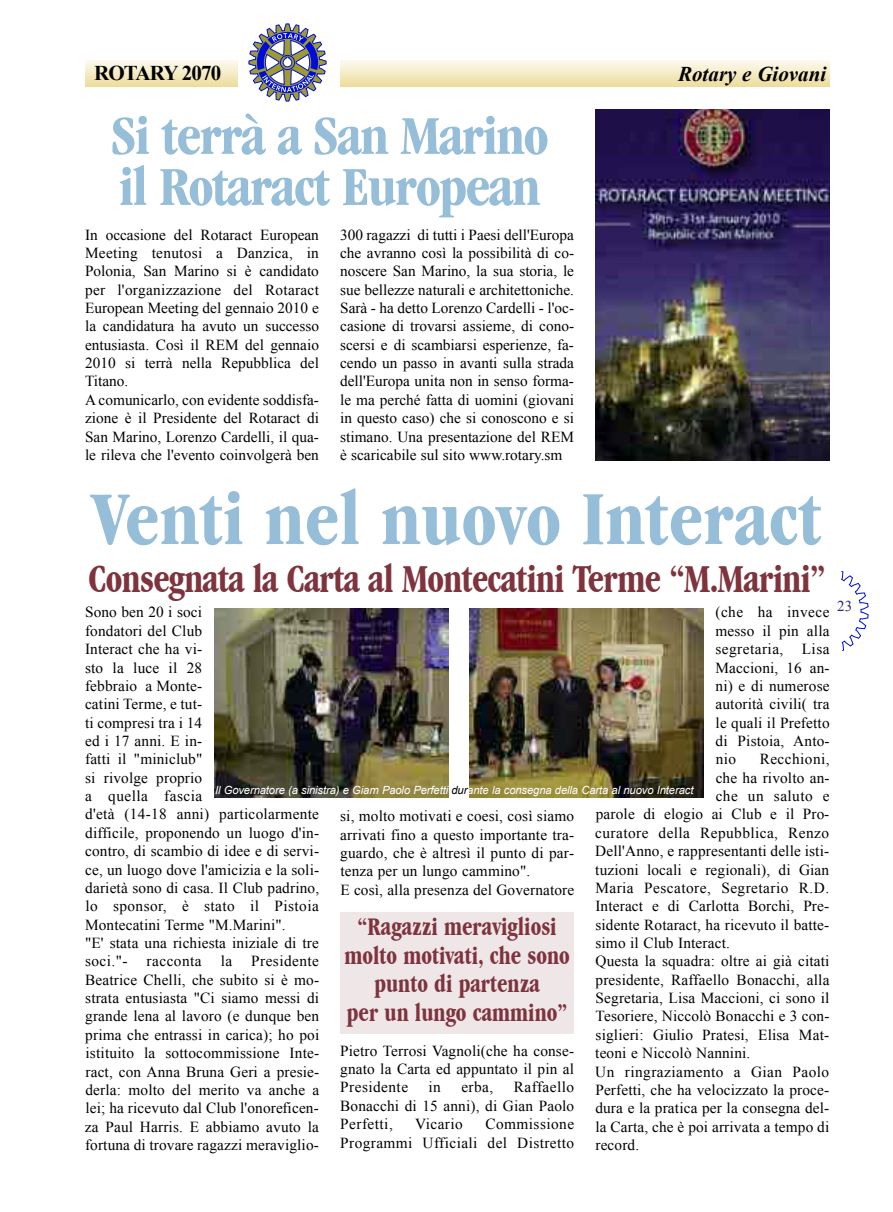
<style>
.page{position:relative;width:893px;height:1212px;background:#fff}
.page>*{position:absolute;margin:0;border:0;box-sizing:border-box;transform-origin:0 0}
.t1{font:700 79.5px "Garmd ITC Bk Cn BT";color:#96bed8}
.t2{font:700 57px/51px "Garmd ITC Bk Cn BT";letter-spacing:-.03em;color:#96bed8}
.t3{font:700 41.25px "Garmd ITC Bk Cn BT";letter-spacing:-.02em;color:#7e333d;scale:.91 1}
.t4{font:700 26.4px/28.5px "Garmd ITC Bk Cn BT";color:#7e333d;text-align:center;scale:.91 1}
.t5{font:italic 700 21px "Times New Roman";color:#000}
.t6{font:700 21px "Times New Roman";letter-spacing:-.04em;color:#000}
.t7{font:15.3px/18.3px "Times New Roman";letter-spacing:.01em;color:#000;text-align:justify}
.t8{font:15.3px "Times New Roman";letter-spacing:.03em;color:#000}
.t9{font:15px "Times New Roman";color:#35236d}
.t10{font:italic 11.25px "Arial";letter-spacing:-.01em;color:#fff}
.s1{color:#000}
</style>
<div class="page">
<svg style="left:841px;top:571px;width:27px;height:80px"></svg>
<svg style="left:249px;top:24px;width:77px;height:77px"></svg>
<div style="left:85px;top:60px;width:152px;height:26px;background:linear-gradient(to bottom,#fcfaf0,#eedea0)"></div>
<div style="left:340px;top:60px;width:489px;height:26px;background:linear-gradient(to bottom,#fcfaf0,#eedea0)"></div>
<img style="left:595px;top:109px;width:234px;height:352px">
<img style="left:214px;top:608px;width:234px;height:190px">
<img style="left:469px;top:608px;width:234px;height:190px">
<div style="left:340px;top:912px;width:234px;height:121px;background:#efe6e7"></div>
<h3 class="t6" style="left:94px;top:61px;width:129px">ROTARY 2070</h3>
<h3 class="t5" style="left:678px;top:62px;width:150px">Rotary e Giovani</h3>
<h2 class="t2" style="left:111px;top:109px;width:439px">Si terrà a San Marino il Rotaract European</h2>
<p class="t7" style="left:340px;top:225px;width:235px">300 ragazzi di tutti i Paesi dell'Europa che avranno così la possibilità di co&shy;noscere San Marino, la sua storia, le sue bellezze naturali e architettoniche.<br>Sarà - ha detto Lorenzo Cardelli - l'oc&shy;casione di trovarsi assieme, di cono&shy;scersi e di scambiarsi esperienze, fa&shy;cendo un passo in avanti sulla strada dell'Europa unita non in senso forma&shy;le ma perché fatta di uomini (giovani in questo caso) che si conoscono e si stimano. Una presentazione del REM è scaricabile sul sito www.rotary.sm</p>
<h1 class="t1" style="left:93px;top:472px;width:731px">Venti nel nuovo Interact</h1>
<p class="t7" style="left:85px;top:225px;width:235px;text-align:left">In occasione del Rotaract European Meeting tenutosi a Danzica, in Polonia, San Marino si è candidato per l'organizzazione del Rotaract European Meeting del gennaio 2010 e la candidatura ha avuto un successo entusiasta. Così il REM del gennaio 2010 si terrà nella Repubblica del Titano.<br>A comunicarlo, con evidente soddisfa&shy;zione è il Presidente del Rotaract di San Marino, Lorenzo Cardelli, il qua&shy;le rileva che l'evento coinvolgerà ben</p>
<h3 class="t3" style="left:89px;top:555px;width:811px">Consegnata la Carta al Montecatini Terme “M.Marini”</h3>
<p class="t9" style="left:837px;top:597px;width:17px">23</p>
<p class="t7" style="left:85px;top:603px;width:236px;text-align:left">Sono ben 20 i soci<br>fondatori del Club<br>Interact che ha vi-<br>sto la luce il 28<br>febbraio a Monte -<br>ca tini Terme, e tut-<br>ti compresi tra i 14<br>ed i 17 anni. E in-<br>fatti il "miniclub"<br>si rivolge proprio<br>a quella fascia<br>d'età (14-18 anni) particolarmente difficile, proponendo un luogo d'in&shy;contro, di scambio di idee e di servi&shy;ce, un luogo dove l'amicizia e la soli&shy;darietà sono di casa. Il Club padrino, lo sponsor, è stato il Pistoia<br>Montecatini Terme "M.Marini".<br>"E' stata una richiesta iniziale di tre soci."- racconta la Presidente<br>Beatrice Chelli, che subito si è mo&shy;strata entusiasta "Ci siamo messi di grande lena al lavoro (e dunque ben prima che entrassi in carica); ho poi istituito la sottocommissione Inte - ract, con Anna Bruna Geri a presie&shy;derla: molto del merito va anche a lei; ha ricevuto dal Club l'onoreficen&shy;za Paul Harris. E abbiamo avuto la fortuna di trovare ragazzi meraviglio-</p>
<p class="t7" style="left:715px;top:603px;width:116px">(che ha invece messo il pin alla segretaria, Lisa Mac cioni, 16 an&shy;ni) e di numerose autorità civili( tra le quali il Prefetto di Pistoia, Anto - nio</p>
<p class="t8" style="left:760px;top:750px;width:71px">Recchioni,</p>
<p class="t7" style="left:716px;top:768px;width:116px">che ha rivolto an-</p>
<p class="t8" style="left:716px;top:787px;width:116px">che un saluto e</p>
<p class="t7" style="left:596px;top:805px;width:235px">pa role di elogio ai Club e il Pro -</p>
<p class="t8" style="left:595px;top:824px;width:235px">curatore della Repubblica, Renzo</p>
<p class="t7" style="left:595px;top:842px;width:235px">Dell'Anno, e rappresentanti delle isti-</p>
<p class="t7" style="left:595px;top:860px;width:235px">tuzioni locali e regionali), di Gian</p>
<p class="t8" style="left:595px;top:879px;width:235px">Maria Pescatore, Segretario R.D.</p>
<p class="t7" style="left:595px;top:897px;width:235px">Interact e di Carlotta Borchi, Pre -</p>
<p class="t7" style="left:595px;top:915px;width:235px">sidente Rotaract, ha ricevuto il batte-</p>
<p class="t7" style="left:595px;top:933px;width:136px">simo il Club Interact.</p>
<p class="t7" style="left:595px;top:952px;width:235px">Questa la squadra: oltre ai già citati</p>
<p class="t7" style="left:596px;top:970px;width:235px">presidente, Raffaello Bonacchi, alla</p>
<p class="t7" style="left:596px;top:988px;width:235px">Segretaria, Lisa Maccioni, ci sono il</p>
<p class="t7" style="left:596px;top:1007px;width:235px">Tesoriere, Niccolò Bonacchi e 3 con-</p>
<p class="t7" style="left:596px;top:1025px;width:235px">siglieri: Giulio Pratesi, Elisa Mat -</p>
<p class="t7" style="left:595px;top:1043px;width:157px">teoni e Niccolò Nannini.</p>
<p class="t8" style="left:595px;top:1062px;width:235px">Un ringraziamento a Gian Paolo</p>
<p class="t7" style="left:595px;top:1080px;width:235px">Perfetti, che ha velocizzato la proce-</p>
<p class="t7" style="left:595px;top:1099px;width:235px">dura e la pratica per la consegna del-</p>
<p class="t7" style="left:595px;top:1117px;width:235px">la Carta, che è poi arrivata a tempo di</p>
<p class="t7" style="left:595px;top:1135px;width:45px">record.</p>
<p class="t10" style="left:215px;top:783px;width:480px">Il Governatore (a sinistra) e Giam Paolo Perfetti <span class="s1">dur</span>ante la consegna della Carta al nuovo Interact</p>
<p class="t7" style="left:340px;top:807px;width:236px;text-align:left">si, molto motivati e coesi, così siamo arrivati fino a questo importante tra&shy;guardo, che è altresì il punto di par&shy;tenza per un lungo cammino".<br>E così, alla presenza del Governatore</p>
<h3 class="t4" style="left:344px;top:912px;width:249px">“Ragazzi meravigliosi molto motivati, che sono punto di partenza<br>per un lungo cammino”</h3>
<p class="t7" style="left:340px;top:1041px;width:235px">Pietro Terrosi Vagnoli(che ha conse&shy;gnato la Carta ed appuntato il pin al Presidente</p>
<p class="t7" style="left:340px;top:1078px;width:235px;text-indent:174px">Raffaello Bonacchi di 15 anni), di Gian Paolo Perfetti,</p>
<p class="t7" style="left:429px;top:1078px;width:14px">in</p>
<p class="t7" style="left:461px;top:1078px;width:33px">erba,</p>
<p class="t7" style="left:340px;top:1115px;width:235px;text-align:right">Commissione<br>Programmi Ufficiali del Distretto</p>
<p class="t8" style="left:415px;top:1115px;width:49px">Vicario</p>
</div>
